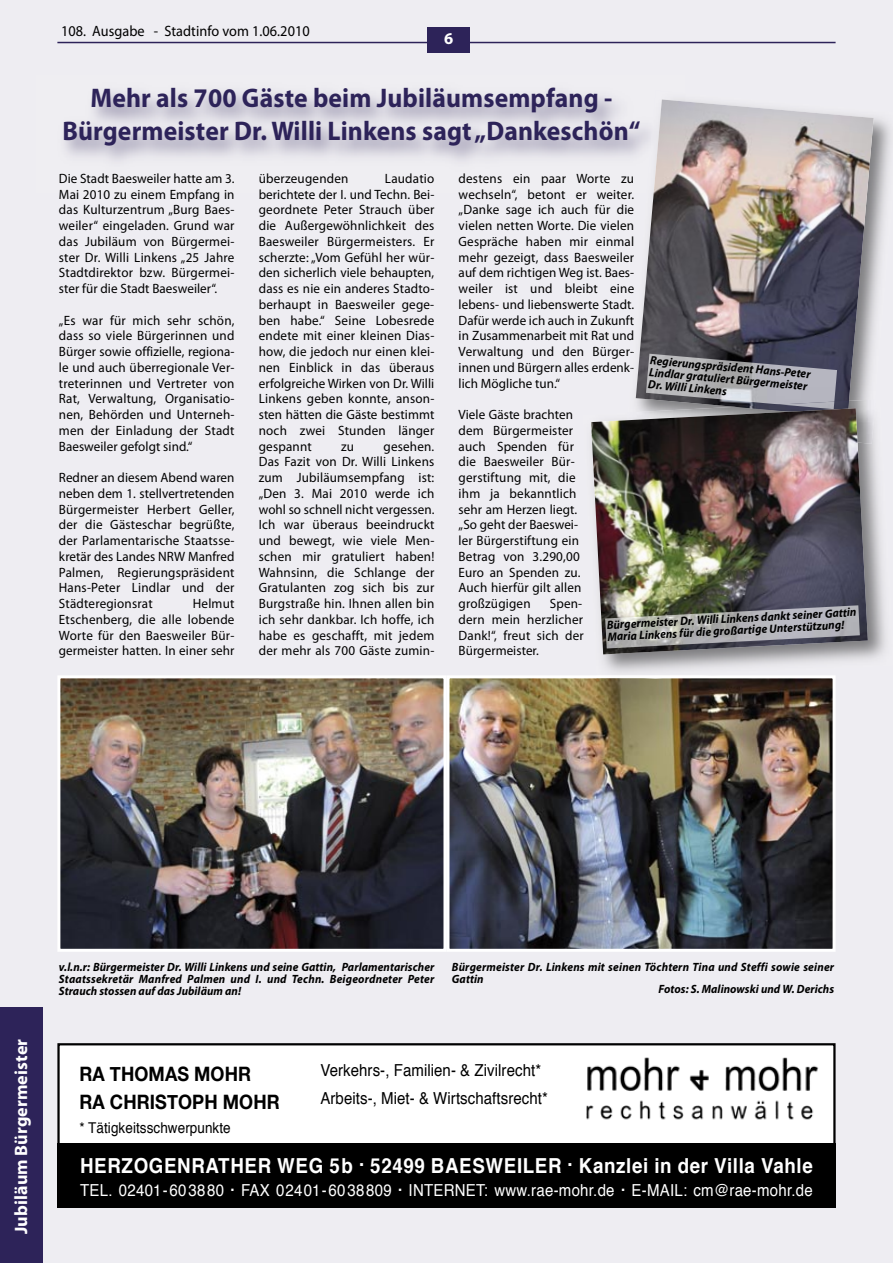
<style>
.page{position:relative;width:893px;height:1263px;background:#eeedf2}
.page>*{position:absolute;margin:0;border:0;box-sizing:border-box;transform-origin:0 0}
.t1{font:700 27px/33px "Myriad Pro";letter-spacing:.005em;color:#2d2359;text-align:center;scale:.95 1}
.t2{font:700 20.7px "Helvetica";letter-spacing:.035em;color:#fff;scale:.91 1}
.t3{font:700 19.8px/28px "Helvetica Neue";letter-spacing:.005em;color:#000;scale:.91 1}
.t4{font:700 18px "Myriad Pro";letter-spacing:.005em;color:#fff}
.t5{font:16.5px "Helvetica";letter-spacing:.015em;color:#fff;scale:.91 1}
.t6{font:16.5px/28px "Helvetica";letter-spacing:.005em;color:#000;scale:.91 1}
.t7{font:700 16.5px "Myriad Pro";color:#fff}
.t8{font:15px "Myriad Pro";letter-spacing:.005em;color:#000;scale:.95 1}
.t9{font:14.85px "Helvetica";letter-spacing:.005em;color:#000;scale:.91 1}
.t10{font:13.5px/15.8px "Myriad Pro";letter-spacing:.015em;color:#000;text-align:justify}
.t11{font:italic 700 12px/12px "Myriad Pro";letter-spacing:.01em;color:#000;scale:.95 1}
</style>
<div class="page">
<div style="left:0;top:1008px;width:43px;height:255px;background:#2d2359"></div>
<hr style="left:57px;top:42px;width:779px;height:1px;background:#2d2359">
<div style="left:427px;top:28px;width:43px;height:25px;background:#2d2359"></div>
<img style="left:61px;top:679px;width:381px;height:269px">
<div style="left:57px;top:675px;width:389px;height:277px;border:3px solid #fff"></div>
<img style="left:450px;top:679px;width:382px;height:269px">
<div style="left:446px;top:675px;width:390px;height:277px;border:3px solid #fff"></div>
<img style="left:627px;top:118px;width:264px;height:281px">
<img style="left:636px;top:99px;width:238px;height:300px">
<img style="left:646px;top:354px;width:191px;height:45px">
<img style="left:596px;top:675px;width:117px;height:3px">
<img style="left:596px;top:678px;width:59px;height:3px">
<img style="left:633px;top:399px;width:243px;height:45px">
<img style="left:734px;top:401px;width:115px;height:7px">
<img style="left:780px;top:402px;width:54px;height:6px">
<img style="left:591px;top:408px;width:277px;height:246px">
<img style="left:605px;top:605px;width:255px;height:43px">
<div style="left:59px;top:1044px;width:775px;height:161px;background:#fff"></div>
<div style="left:57px;top:1043px;width:779px;height:163px;border:2px solid #000"></div>
<div style="left:57px;top:1143px;width:779px;height:65px;background:#000"></div>
<img style="left:586px;top:1057px;width:233px;height:63px">
<p class="t8" style="left:61px;top:26px;width:263px">108. Ausgabe - Stadtinfo vom 1.06.2010</p>
<p class="t7" style="left:444px;top:32px;width:11px">6</p>
<h1 class="t1" style="left:62px;top:84px;width:610px">Mehr als 700 Gäste beim Jubiläumsempfang -<br>Bürgermeister Dr. Willi Linkens sagt „Dankeschön“</h1>
<p class="t10" style="left:59px;top:172px;width:177px">Die Stadt Baesweiler hatte am 3.<br>Mai 2010 zu einem Empfang in das Kulturzentrum „Burg Baes&shy;weiler“ eingeladen. Grund war das Jubiläum von Bürgermei&shy;ster Dr. Willi Linkens „25 Jahre Stadtdirektor bzw. Bürgermei&shy;ster für die Stadt Baesweiler“.</p>
<p class="t10" style="left:59px;top:313px;width:177px">„Es war für mich sehr schön, dass so viele Bürgerinnen und Bürger sowie offizielle, regiona&shy;le und auch überregionale Ver&shy;treterinnen und Vertreter von Rat, Verwaltung, Organisatio&shy;nen, Behörden und Unterneh&shy;men der Einladung der Stadt Baesweiler gefolgt sind.“</p>
<p class="t10" style="left:59px;top:471px;width:177px">Redner an diesem Abend waren neben dem 1. stellvertretenden Bürgermeister Herbert Geller, der die Gästeschar begrüßte, der Parlamentarische Staatsse&shy;kretär des Landes NRW Manfred Palmen, Regierungspräsident Hans-Peter Lindlar und der Städteregionsrat</p>
<p class="t10" style="left:259px;top:172px;width:177px;text-indent:126px">Laudatio berichtete der I. und Techn. Bei&shy;geordnete Peter Strauch über die Außergewöhnlichkeit des Baesweiler Bürgermeisters. Er scherzte: „Vom Gefühl her wür&shy;den sicherlich viele behaupten, dass es nie ein anderes Stadto&shy;berhaupt in Baesweiler gege&shy;ben habe.“ Seine Lobesrede endete mit einer kleinen Dias&shy;how, die jedoch nur einen klei&shy;nen Einblick in das überaus erfolgreiche Wirken von Dr. Willi Linkens geben konnte, anson&shy;sten hätten die Gäste bestimmt noch zwei Stunden länger gespannt</p>
<p class="t10" style="left:259px;top:172px;width:91px">überzeugenden</p>
<p class="t10" style="left:459px;top:172px;width:177px">destens ein paar Worte zu wechseln“, betont er weiter. „Danke sage ich auch für die vielen netten Worte. Die vielen Gespräche haben mir einmal mehr gezeigt, dass Baesweiler auf dem richtigen Weg ist. Baes&shy;weiler ist und bleibt eine lebens- und liebenswerte Stadt.<br>Dafür werde ich auch in Zukunft in Zusammenarbeit mit Rat und Verwaltung und den Bürger&shy;innen und Bürgern alles erdenk&shy;lich Mögliche tun.“</p>
<p class="t10" style="left:459px;top:408px;width:124px;text-align:left">Viele Gäste brachten dem Bürgermeister auch Spenden für die Baesweiler Bür&shy;gerstiftung mit, die ihm ja bekanntlich sehr am Herzen liegt. „So geht der Baeswei&shy;ler Bürgerstiftung ein<br>Betrag von 3.290,00<br>Euro an Spenden zu.<br>Auch hierfür gilt allen großzügigen</p>
<p class="t11" style="left:651px;top:355px;width:171px;rotate:5deg">Regierungspräsident Hans-Peter<br>Lindlar gratuliert Bürgermeister<br>Dr. Willi Linkens</p>
<p class="t10" style="left:259px;top:439px;width:177px;text-indent:125px">gesehen.<br>Das Fazit von Dr. Willi Linkens zum Jubiläumsempfang ist: „Den 3. Mai 2010 werde ich wohl so schnell nicht vergessen.<br>Ich war überaus beeindruckt und bewegt, wie viele Men&shy;schen mir gratuliert haben!<br>Wahnsinn, die Schlange der Gratulanten zog sich bis zur Burgstraße hin. Ihnen allen bin ich sehr dankbar. Ich hoffe, ich habe es geschafft, mit jedem der mehr als 700 Gäste zumin-</p>
<p class="t10" style="left:341px;top:439px;width:15px">zu</p>
<p class="t10" style="left:59px;top:597px;width:177px;text-indent:134px">Helmut Etschenberg, die alle lobende Worte für den Baesweiler Bür&shy;germeister hatten. In einer sehr</p>
<p class="t10" style="left:459px;top:597px;width:127px;text-align:left;text-indent:91px">Spen&shy;dern mein herzlicher<br>Dank!“, freut sich der<br>Bürgermeister.</p>
<p class="t11" style="left:607px;top:620px;width:264px;rotate:-3deg">Bürgermeister Dr. Willi Linkens dankt seiner Gattin<br>Maria Linkens für die großartige Unterstützung!</p>
<h3 class="t4" style="left:14px;top:1234px;width:197px;rotate:-90deg">Jubiläum Bürgermeister</h3>
<p class="t11" style="left:59px;top:961px;width:397px;text-align:justify">v.l.n.r: Bürgermeister Dr. Willi Linkens und seine Gattin, Parlamentarischer Staatssekretär Manfred Palmen und I. und Techn. Beigeordneter Peter Strauch stossen auf das Jubiläum an!</p>
<p class="t11" style="left:452px;top:961px;width:404px">Bürgermeister Dr. Linkens mit seinen Töchtern Tina und Steffi sowie seiner<br>Gattin</p>
<p class="t11" style="left:658px;top:983px;width:186px">Fotos: S. Malinowski und W. Derichs</p>
<h3 class="t3" style="left:79px;top:1060px;width:222px">RA THOMAS MOHR<br>RA CHRISTOPH MOHR</h3>
<p class="t9" style="left:79px;top:1121px;width:168px">* Tätigkeitsschwerpunkte</p>
<p class="t6" style="left:320px;top:1057px;width:252px">Verkehrs-, Familien- &amp; Zivilrecht*<br>Arbeits-, Miet- &amp; Wirtschaftsrecht*</p>
<h2 class="t2" style="left:80px;top:1157px;width:807px">HERZOGENRATHER WEG 5b . 52499 BAESWEILER . Kanzlei in der Villa Vahle</h2>
<p class="t5" style="left:80px;top:1183px;width:807px">TEL. 02401-603880 <sup>.</sup> FAX 02401-6038809 <sup>.</sup> INTERNET: www.rae-mohr.de <sup>.</sup> E-MAIL: cm@rae-mohr.de</p>
</div>
